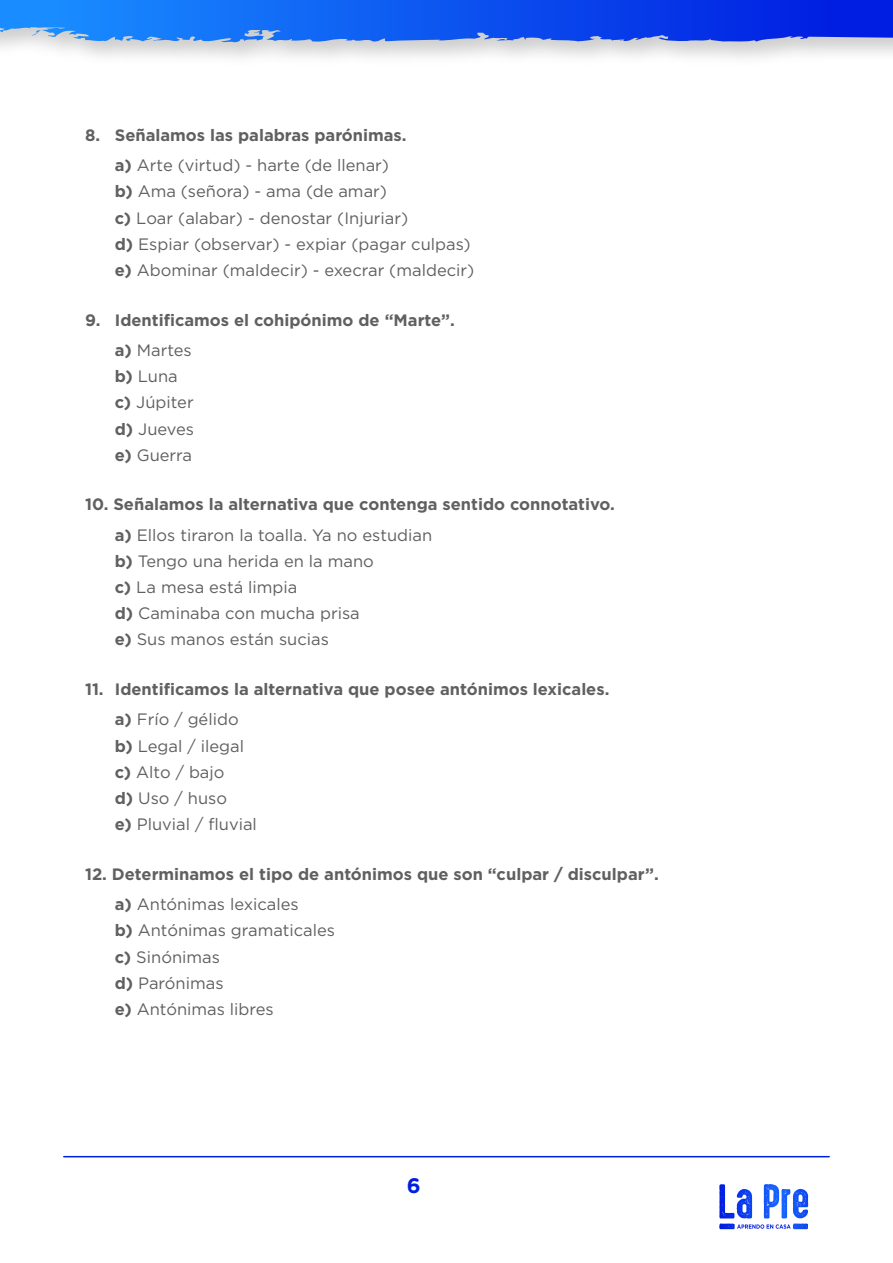
<style>
.page{position:relative;width:893px;height:1263px;background:#fff}
.page>*{position:absolute;margin:0;border:0;box-sizing:border-box;transform-origin:0 0}
.t1{font:700 21px "Gotham Rounded";color:#001ee1}
.t2{font:16.5px/26.2px "Gotham";color:#606060}
.t3{font:700 16.5px/30.5px "Gotham";color:#606060}
.s1{font-weight:400}
.s2{font-weight:700}
</style>
<div class="page">
<img style="left:0;top:0;width:893px;height:58px">
<svg style="left:0;top:0;width:373px;height:43px;background:#2d84f4"></svg>
<hr style="left:64px;top:1156px;width:765px;height:1px;background:#001ee1">
<svg style="left:737px;top:1224px;width:54px;height:5px"></svg>
<svg style="left:764px;top:1184px;width:15px;height:34px"></svg>
<p class="t3" style="left:115px;top:120px;width:293px;text-indent:-30px">8. Señalamos las palabras parónimas. a) <span class="s1">Arte (virtud) - harte (de llenar)</span></p>
<p class="t2" style="left:115px;top:178px;width:361px"><span class="s2">b)</span> Ama (señora) - ama (de amar)<br><span class="s2">c)</span> Loar (alabar) - denostar (Injuriar)<br><span class="s2">d)</span> Espiar (observar) - expiar (pagar culpas) <span class="s2">e)</span> Abominar (maldecir) - execrar (maldecir)</p>
<p class="t3" style="left:115px;top:304px;width:342px;text-indent:-30px">9. Identificamos el cohipónimo de “Marte”. a) <span class="s1">Martes</span></p>
<p class="t2" style="left:115px;top:363px;width:81px"><span class="s2">b)</span> Luna <span class="s2">c)</span> Júpiter <span class="s2">d)</span> Jueves <span class="s2">e)</span> Guerra</p>
<p class="t3" style="left:115px;top:489px;width:502px;text-indent:-30px">10. Señalamos la alternativa que contenga sentido connotativo. a) <span class="s1">Ellos tiraron la toalla. Ya no estudian</span></p>
<p class="t2" style="left:115px;top:548px;width:261px"><span class="s2">b)</span> Tengo una herida en la mano <span class="s2">c)</span> La mesa está limpia<br><span class="s2">d)</span> Caminaba con mucha prisa <span class="s2">e)</span> Sus manos están sucias</p>
<p class="t3" style="left:115px;top:674px;width:496px;text-indent:-30px">11. Identificamos la alternativa que posee antónimos lexicales. a) <span class="s1">Frío / gélido</span></p>
<p class="t2" style="left:115px;top:732px;width:144px"><span class="s2">b)</span> Legal / ilegal <span class="s2">c)</span> Alto / bajo<br><span class="s2">d)</span> Uso / huso<br><span class="s2">e)</span> Pluvial / fluvial</p>
<p class="t3" style="left:115px;top:859px;width:546px;text-indent:-30px">12. Determinamos el tipo de antónimos que son “culpar / disculpar”. a) <span class="s1">Antónimas lexicales</span></p>
<p class="t2" style="left:115px;top:917px;width:222px"><span class="s2">b)</span> Antónimas gramaticales <span class="s2">c)</span> Sinónimas<br><span class="s2">d)</span> Parónimas<br><span class="s2">e)</span> Antónimas libres</p>
<p class="t1" style="left:407px;top:1170px;width:15px">6</p>
</div>
